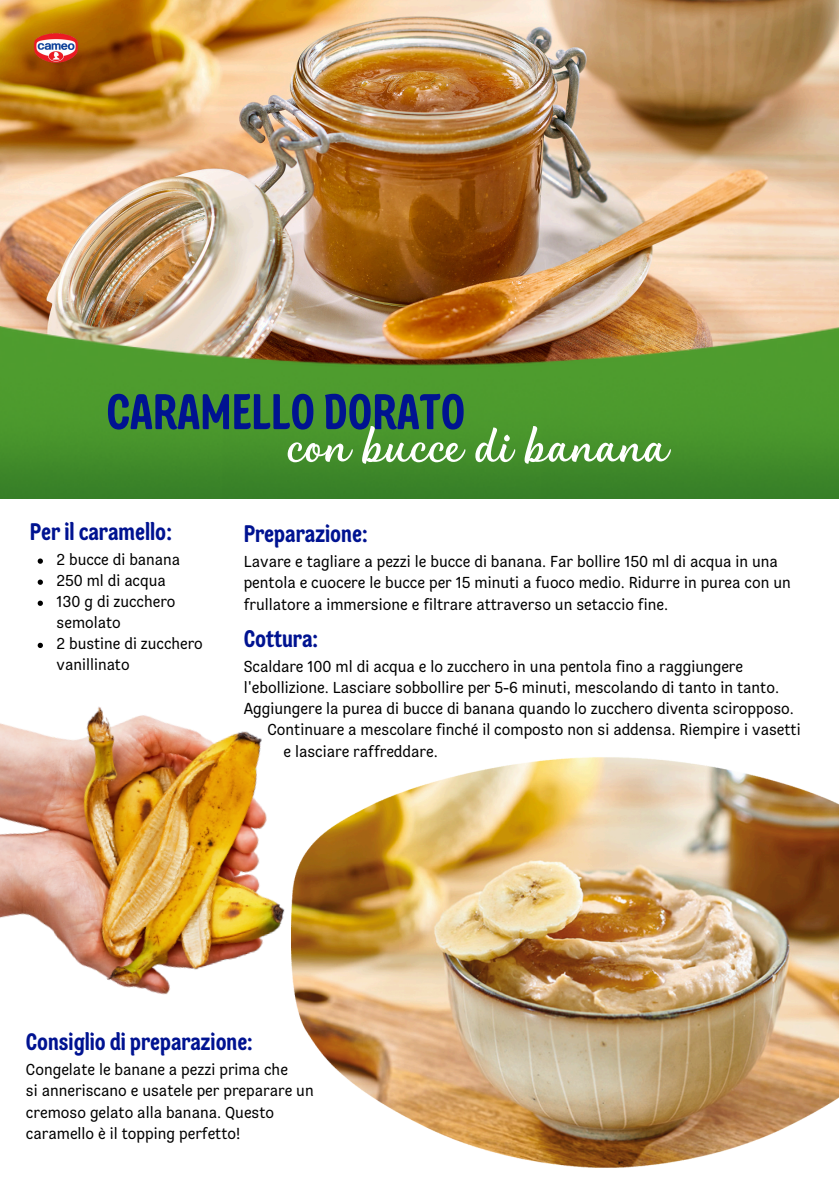
<style>
.page{position:relative;width:839px;height:1191px;background:#fff}
.page>*{position:absolute;margin:0;border:0;box-sizing:border-box;transform-origin:0 0}
.t1{font:50px "Dr Oetker Augusts Script W05";color:#fff}
.t2{font:700 50px "Dr Oetker Moments Display";color:#001391}
.t3{font:700 24px "Dr Oetker Moments Display";color:#001391}
.t4{font:700 23.8px "Dr Oetker Moments Display";color:#001391}
.t5{font:15.8px/21.2px "Dr Oetker Moments Text";color:#000}
</style>
<div class="page">
<img style="left:0;top:0;width:838px;height:326px">
<img style="left:0;top:326px;width:838px;height:173px">
<img style="left:325px;top:757px;width:513px;height:411px">
<img style="left:0;top:706px;width:342px;height:352px">
<svg style="left:38px;top:559px;width:5px;height:5px"></svg>
<svg style="left:38px;top:580px;width:5px;height:5px"></svg>
<svg style="left:38px;top:601px;width:5px;height:5px"></svg>
<svg style="left:38px;top:643px;width:5px;height:5px"></svg>
<img style="left:28px;top:30px;width:56px;height:36px">
<h2 class="t2" style="left:106px;top:382px;width:360px">CARAMELLO DORATO</h2>
<h3 class="t1" style="left:284px;top:412px;width:382px">con bucce di banana</h3>
<p class="t3" style="left:30px;top:517px;width:144px">Per il caramello:</p>
<p class="t5" style="left:57px;top:549px;width:125px">2 bucce di banana</p>
<p class="t5" style="left:57px;top:570px;width:111px">250 ml di acqua</p>
<p class="t5" style="left:57px;top:591px;width:120px">130 g di zucchero semolato</p>
<p class="t5" style="left:57px;top:633px;width:148px">2 bustine di zucchero vanillinato</p>
<p class="t3" style="left:244px;top:624px;width:76px">Cottura:</p>
<p class="t3" style="left:244px;top:519px;width:125px">Preparazione:</p>
<p class="t5" style="left:244px;top:551px;width:548px">Lavare e tagliare a pezzi le bucce di banana. Far bollire 150 ml di acqua in una pentola e cuocere le bucce per 15 minuti a fuoco medio. Ridurre in purea con un frullatore a immersione e filtrare attraverso un setaccio fine.</p>
<p class="t5" style="left:244px;top:656px;width:551px">Scaldare 100 ml di acqua e lo zucchero in una pentola fino a raggiungere l'ebollizione. Lasciare sobbollire per 5-6 minuti, mescolando di tanto in tanto.<br>Aggiungere la purea di bucce di banana quando lo zucchero diventa sciropposo.</p>
<p class="t5" style="left:267px;top:719px;width:534px">Continuare a mescolare finché il composto non si addensa. Riempire i vasetti</p>
<p class="t5" style="left:283px;top:740px;width:156px">e lasciare raffreddare.</p>
<p class="t4" style="left:26px;top:1027px;width:228px">Consiglio di preparazione:</p>
<p class="t5" style="left:26px;top:1059px;width:263px">Congelate le banane a pezzi prima che</p>
<p class="t5" style="left:26px;top:1080px;width:289px">si anneriscano e usatele per preparare un</p>
<p class="t5" style="left:26px;top:1101px;width:250px">cremoso gelato alla banana. Questo</p>
<p class="t5" style="left:26px;top:1122px;width:216px">caramello è il topping perfetto!</p>
</div>
